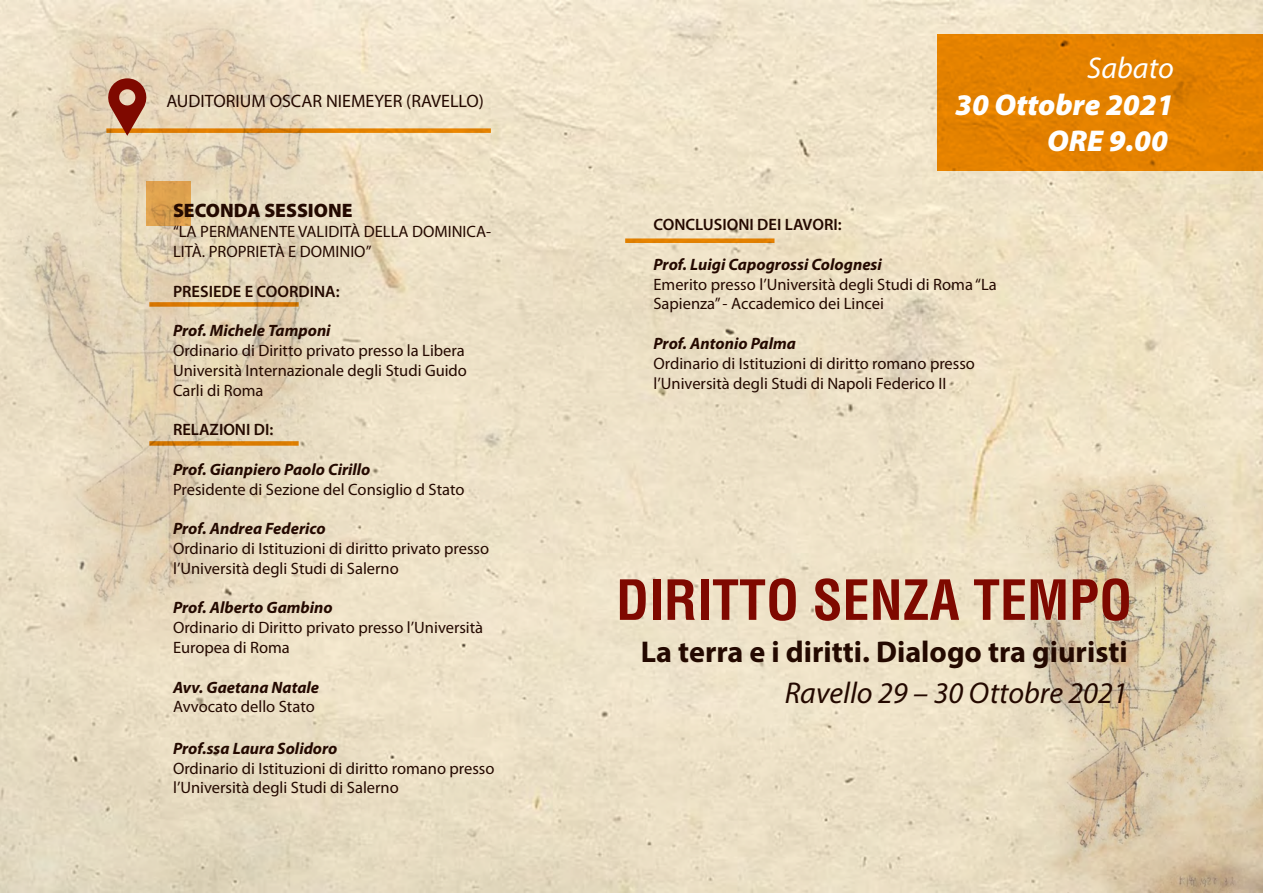
<style>
.page{position:relative;width:1263px;height:893px;background:#fff}
.page>*{position:absolute;margin:0;border:0;box-sizing:border-box;transform-origin:0 0}
.t1{font:700 condensed 54px "Helvetica LT Std";color:#7f0900}
.t2{font:700 30.15px "Myriad Pro";color:#240900}
.t3{font:italic 30.15px "Myriad Pro";color:#240900}
.t4{font:italic 900 30.15px/36.2px "Myriad Pro";color:#fff;text-align:right}
.t5{font:italic 30.15px "Myriad Pro";color:#fff}
.t6{font:900 19.5px "Myriad Pro";color:#240900}
.t7{font:18px "Myriad Pro";color:#240900}
.t8{font:16.5px/19.8px "Myriad Pro";color:#240900}
.t9{font:italic 700 16.5px "Myriad Pro";color:#240900}
.t10{font:600 16.5px "Myriad Pro";color:#240900}
</style>
<div class="page">
<img style="left:0;top:0;width:1263px;height:893px">
<div style="left:937px;top:34px;width:326px;height:137px;background:#e58200"></div>
<svg style="left:146px;top:181px;width:44px;height:44px;background:#d99e4d"></svg>
<svg style="left:149px;top:128px;width:342px;height:5px;background:#e18712"></svg>
<svg style="left:105px;top:78px;width:44px;height:58px;background:#b56f56"></svg>
<svg style="left:149px;top:302px;width:150px;height:5px"></svg>
<div style="left:625px;top:238px;width:149px;height:5px;background:#e38100"></div>
<svg style="left:149px;top:441px;width:150px;height:5px"></svg>
<p class="t7" style="left:166px;top:91px;width:319px">AUDITORIUM OSCAR NIEMEYER (RAVELLO)</p>
<p class="t6" style="left:173px;top:198px;width:181px">SECONDA SESSIONE</p>
<p class="t8" style="left:173px;top:222px;width:320px">“LA PERMANENTE VALIDITÀ DELLA DOMINICA-<br>LITÀ. PROPRIETÀ E DOMINIO”</p>
<p class="t10" style="left:173px;top:280px;width:168px">PRESIEDE E COORDINA:</p>
<p class="t9" style="left:173px;top:320px;width:159px">Prof. Michele Tamponi</p>
<p class="t8" style="left:173px;top:341px;width:295px">Ordinario di Diritto privato presso la Libera<br>Università Internazionale degli Studi Guido<br>Carli di Roma</p>
<p class="t10" style="left:173px;top:419px;width:102px">RELAZIONI DI:</p>
<p class="t9" style="left:173px;top:458px;width:199px">Prof. Gianpiero Paolo Cirillo</p>
<p class="t8" style="left:173px;top:479px;width:293px">Presidente di Sezione del Consiglio d Stato</p>
<p class="t9" style="left:173px;top:518px;width:154px">Prof. Andrea Federico</p>
<p class="t8" style="left:173px;top:539px;width:318px">Ordinario di Istituzioni di diritto privato presso l’Università degli Studi di Salerno</p>
<p class="t9" style="left:173px;top:597px;width:161px">Prof. Alberto Gambino</p>
<p class="t8" style="left:173px;top:618px;width:312px">Ordinario di Diritto privato presso l’Università<br>Europea di Roma</p>
<p class="t9" style="left:173px;top:676px;width:148px">Avv. Gaetana Natale</p>
<p class="t8" style="left:173px;top:697px;width:143px">Avvocato dello Stato</p>
<p class="t9" style="left:173px;top:737px;width:166px">Prof.ssa Laura Solidoro</p>
<p class="t8" style="left:173px;top:758px;width:323px">Ordinario di Istituzioni di diritto romano presso l’Università degli Studi di Salerno</p>
<h2 class="t5" style="left:1087px;top:50px;width:88px">Sabato</h2>
<h2 class="t4" style="left:955px;top:85px;width:220px">30 Ottobre 2021<br>ORE 9.00</h2>
<p class="t10" style="left:653px;top:214px;width:190px">CONCLUSIONI DEI LAVORI:</p>
<p class="t9" style="left:653px;top:253px;width:230px">Prof. Luigi Capogrossi Colognesi</p>
<p class="t8" style="left:653px;top:274px;width:345px">Emerito presso l’Università degli Studi di Roma “La<br>Sapienza” - Accademico dei Lincei</p>
<p class="t9" style="left:653px;top:333px;width:144px">Prof. Antonio Palma</p>
<p class="t8" style="left:653px;top:354px;width:323px">Ordinario di Istituzioni di diritto romano presso l’Università degli Studi di Napoli Federico II</p>
<h1 class="t1" style="left:616px;top:566px;width:518px">DIRITTO SENZA TEMPO</h1>
<h2 class="t2" style="left:641px;top:633px;width:488px">La terra e i diritti. Dialogo tra giuristi</h2>
<h2 class="t3" style="left:785px;top:674px;width:344px">Ravello 29 – 30 Ottobre 2021</h2>
</div>
